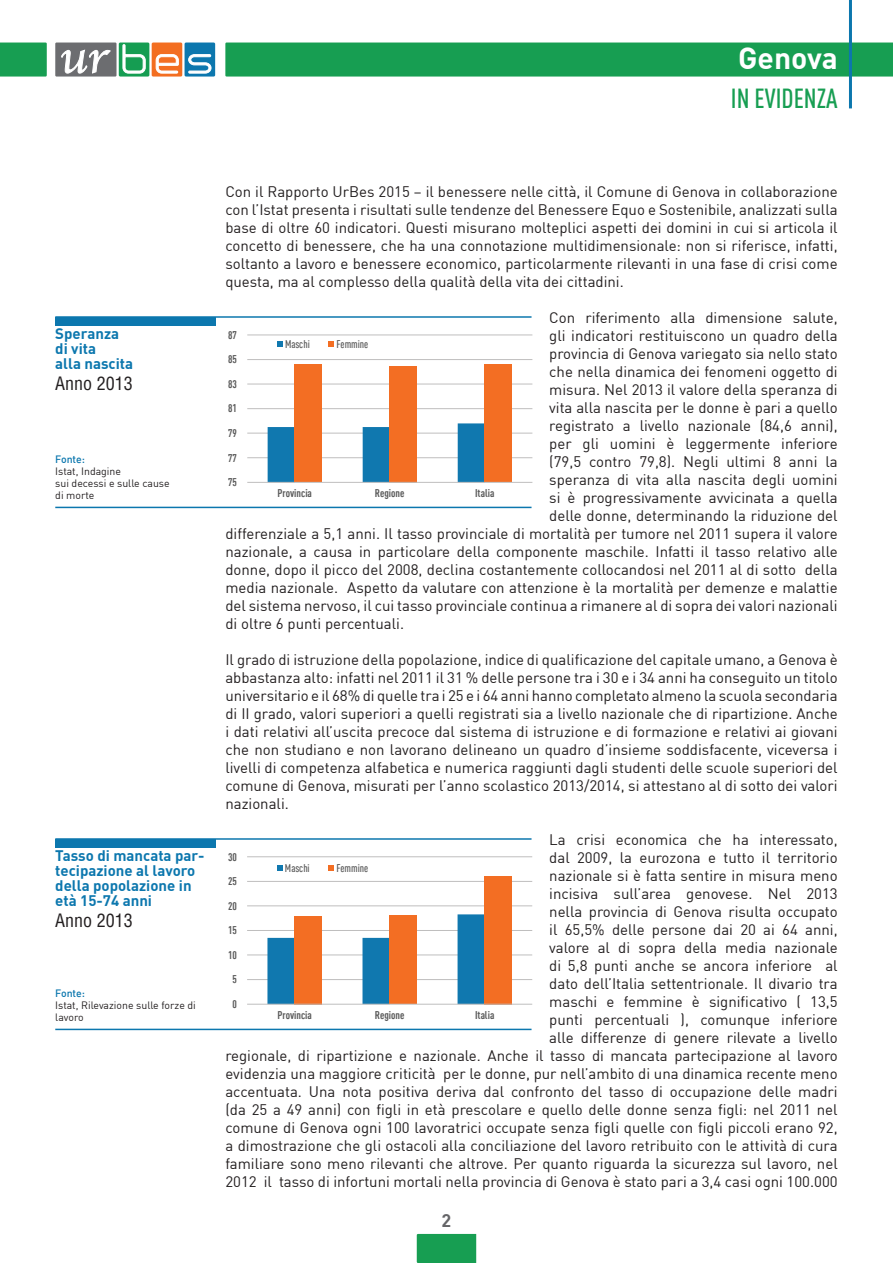
<style>
.page{position:relative;width:893px;height:1263px;background:#fff}
.page>*{position:absolute;margin:0;border:0;box-sizing:border-box;transform-origin:0 0}
.t1{font:700 30px "DIN";color:#fff}
.t2{font:500 27px "DIN Cond";color:#179e52}
.t3{font:condensed 18px "Helvetica LT Std";color:#231f20}
.t4{font:700 18px "DIN";color:#656568}
.t5{font:15px/18px "DIN";color:#231f20;text-align:justify}
.t6{font:700 15px/15px "DIN";color:#0c77ae}
.t7{font:700 10.95px "DIN Cond";color:#595959}
.t8{font:500 10.95px "DIN Cond";color:#595959}
.t9{font:10.5px/12px "DIN";color:#231f20}
.t10{font:500 10.5px "DIN";color:#0c77ae}
</style>
<div class="page">
<div style="left:55px;top:43px;width:62px;height:34px;background:#6c6d70"></div>
<div style="left:119px;top:43px;width:30px;height:34px;background:#159d52;border-radius:2px"></div>
<div style="left:152px;top:43px;width:30px;height:34px;background:#f36e21;border-radius:2px"></div>
<div style="left:185px;top:43px;width:30px;height:34px;background:#0c77ae;border-radius:2px"></div>
<svg style="left:123px;top:44px;width:23px;height:30px"></svg>
<svg style="left:156px;top:54px;width:23px;height:20px"></svg>
<svg style="left:188px;top:54px;width:23px;height:20px"></svg>
<svg style="left:61px;top:49px;width:50px;height:24px"></svg>
<div style="left:225px;top:43px;width:668px;height:34px;background:#179e52"></div>
<div style="left:0;top:43px;width:47px;height:34px;background:#179e52"></div>
<div style="left:417px;top:1234px;width:59px;height:29px;background:#179e52"></div>
<hr style="left:849px;top:0;width:3px;height:108px;background:#0c77ae">
<hr style="left:55px;top:507px;width:476px;height:1px;background:#0c77ae">
<hr style="left:55px;top:316px;width:476px;height:2px;background:#0c77ae">
<div style="left:55px;top:317px;width:160px;height:8px;background:#0c77ae"></div>
<hr style="left:247px;top:457px;width:285px;height:1px;background:#bfbebe">
<hr style="left:247px;top:433px;width:285px;height:1px;background:#bfbebe">
<hr style="left:247px;top:408px;width:285px;height:1px;background:#bfbebe">
<hr style="left:247px;top:383px;width:285px;height:1px;background:#bfbebe">
<hr style="left:247px;top:359px;width:285px;height:1px;background:#bfbebe">
<hr style="left:247px;top:334px;width:285px;height:1px;background:#bfbebe">
<svg style="left:268px;top:423px;width:217px;height:59px"></svg>
<div style="left:295px;top:364px;width:27px;height:118px;background:#f36e23"></div>
<div style="left:390px;top:366px;width:27px;height:116px;background:#f36e23"></div>
<div style="left:485px;top:364px;width:27px;height:118px;background:#f36e23"></div>
<hr style="left:247px;top:482px;width:285px;height:1px;background:#bfbebe">
<svg style="left:277px;top:341px;width:6px;height:6px"></svg>
<svg style="left:328px;top:341px;width:6px;height:6px"></svg>
<hr style="left:55px;top:1029px;width:476px;height:1px;background:#0c77ae">
<hr style="left:55px;top:838px;width:476px;height:2px;background:#0c77ae">
<div style="left:55px;top:839px;width:160px;height:8px;background:#0c77ae"></div>
<hr style="left:247px;top:979px;width:285px;height:1px;background:#bfbebe">
<hr style="left:247px;top:954px;width:285px;height:1px;background:#bfbebe">
<hr style="left:247px;top:930px;width:285px;height:1px;background:#bfbebe">
<hr style="left:247px;top:905px;width:285px;height:1px;background:#bfbebe">
<hr style="left:247px;top:881px;width:285px;height:1px;background:#bfbebe">
<hr style="left:247px;top:856px;width:285px;height:1px;background:#bfbebe">
<svg style="left:267px;top:914px;width:218px;height:90px"></svg>
<div style="left:295px;top:916px;width:27px;height:88px;background:#f36e23"></div>
<div style="left:390px;top:915px;width:27px;height:89px;background:#f36e23"></div>
<div style="left:485px;top:876px;width:27px;height:128px;background:#f36e23"></div>
<hr style="left:247px;top:1004px;width:285px;height:1px;background:#bfbebe">
<svg style="left:277px;top:865px;width:6px;height:6px"></svg>
<svg style="left:328px;top:865px;width:6px;height:6px"></svg>
<h1 class="t1" style="left:738px;top:38px;width:101px">Genova</h1>
<h2 class="t2" style="left:731px;top:82px;width:108px">IN EVIDENZA</h2>
<p class="t5" style="left:225px;top:182px;width:614px">Con il Rapporto UrBes 2015 – il benessere nelle città, il Comune di Genova in collaborazione con l’Istat presenta i risultati sulle tendenze del Benessere Equo e Sostenibile, analizzati sulla base di oltre 60 indicatori. Questi misurano molteplici aspetti dei domini in cui si articola il concetto di benessere, che ha una connotazione multidimensionale: non si riferisce, infatti, soltanto a lavoro e benessere economico, particolarmente rilevanti in una fase di crisi come questa, ma al complesso della qualità della vita dei cittadini.</p>
<p class="t5" style="left:549px;top:308px;width:290px">Con riferimento alla dimensione salute,</p>
<p class="t5" style="left:549px;top:326px;width:290px">gli indicatori restituiscono un quadro della</p>
<p class="t5" style="left:549px;top:344px;width:290px">provincia di Genova variegato sia nello stato</p>
<p class="t5" style="left:549px;top:362px;width:290px">che nella dinamica dei fenomeni oggetto di</p>
<p class="t5" style="left:549px;top:380px;width:290px">misura. Nel 2013 il valore della speranza di</p>
<p class="t5" style="left:549px;top:398px;width:290px">vita alla nascita per le donne è pari a quello</p>
<p class="t5" style="left:549px;top:416px;width:290px">registrato a livello nazionale (84,6 anni),</p>
<p class="t5" style="left:549px;top:434px;width:290px">per gli uomini è leggermente inferiore</p>
<p class="t5" style="left:549px;top:452px;width:290px">(79,5 contro 79,8). Negli ultimi 8 anni la</p>
<p class="t5" style="left:549px;top:470px;width:290px">speranza di vita alla nascita degli uomini</p>
<p class="t5" style="left:549px;top:488px;width:290px">si è progressivamente avvicinata a quella</p>
<p class="t5" style="left:549px;top:506px;width:290px">delle donne, determinando la riduzione del</p>
<p class="t5" style="left:225px;top:524px;width:614px">differenziale a 5,1 anni. Il tasso provinciale di mortalità per tumore nel 2011 supera il valore</p>
<p class="t5" style="left:225px;top:542px;width:614px">nazionale, a causa in particolare della componente maschile. Infatti il tasso relativo alle</p>
<p class="t5" style="left:225px;top:560px;width:614px">donne, dopo il picco del 2008, declina costantemente collocandosi nel 2011 al di sotto della</p>
<p class="t5" style="left:225px;top:578px;width:614px">media nazionale. Aspetto da valutare con attenzione è la mortalità per demenze e malattie</p>
<p class="t5" style="left:225px;top:596px;width:614px">del sistema nervoso, il cui tasso provinciale continua a rimanere al di sopra dei valori nazionali</p>
<p class="t5" style="left:225px;top:614px;width:180px">di oltre 6 punti percentuali.</p>
<p class="t5" style="left:225px;top:650px;width:614px">Il grado di istruzione della popolazione, indice di qualificazione del capitale umano, a Genova è abbastanza alto: infatti nel 2011 il 31 % delle persone tra i 30 e i 34 anni ha conseguito un titolo universitario e il 68% di quelle tra i 25 e i 64 anni hanno completato almeno la scuola secondaria di II grado, valori superiori a quelli registrati sia a livello nazionale che di ripartizione. Anche i dati relativi all’uscita precoce dal sistema di istruzione e di formazione e relativi ai giovani che non studiano e non lavorano delineano un quadro d’insieme soddisfacente, viceversa i livelli di competenza alfabetica e numerica raggiunti dagli studenti delle scuole superiori del comune di Genova, misurati per l’anno scolastico 2013/2014, si attestano al di sotto dei valori nazionali.</p>
<p class="t5" style="left:225px;top:830px;width:614px;text-align:right">La crisi economica che ha interessato,<br>dal 2009, la eurozona e tutto il territorio<br>nazionale si è fatta sentire in misura meno<br>incisiva sull’area genovese. Nel 2013<br>nella provincia di Genova risulta occupato<br>il 65,5% delle persone dai 20 ai 64 anni,<br>valore al di sopra della media nazionale<br>di 5,8 punti anche se ancora inferiore al<br>dato dell’Italia settentrionale. Il divario tra<br>maschi e femmine è significativo ( 13,5<br>punti percentuali ), comunque inferiore<br>alle differenze di genere rilevate a livello<br>regionale, di ripartizione e nazionale. Anche il tasso di mancata partecipazione al lavoro evidenzia una maggiore criticità per le donne, pur nell’ambito di una dinamica recente meno accentuata. Una nota positiva deriva dal confronto del tasso di occupazione delle madri (da 25 a 49 anni) con figli in età prescolare e quello delle donne senza figli: nel 2011 nel comune di Genova ogni 100 lavoratrici occupate senza figli quelle con figli piccoli erano 92, a dimostrazione che gli ostacoli alla conciliazione del lavoro retribuito con le attività di cura familiare sono meno rilevanti che altrove. Per quanto riguarda la sicurezza sul lavoro, nel 2012 il tasso di infortuni mortali nella provincia di Genova è stato pari a 3,4 casi ogni 100.000</p>
<p class="t6" style="left:55px;top:325px;width:79px">Speranza di vita<br>alla nascita</p>
<p class="t3" style="left:55px;top:373px;width:79px">Anno 2013</p>
<p class="t7" style="left:228px;top:328px;width:10px">87</p>
<p class="t8" style="left:285px;top:337px;width:26px">Maschi</p>
<p class="t8" style="left:336px;top:337px;width:33px">Femmine</p>
<p class="t7" style="left:228px;top:353px;width:10px">85</p>
<p class="t7" style="left:228px;top:377px;width:10px">83</p>
<p class="t7" style="left:228px;top:402px;width:10px">81</p>
<p class="t7" style="left:228px;top:426px;width:10px">79</p>
<p class="t7" style="left:228px;top:451px;width:10px">77</p>
<p class="t10" style="left:55px;top:453px;width:31px">Fonte:</p>
<p class="t9" style="left:55px;top:465px;width:116px">Istat, Indagine<br>sui decessi e sulle cause di morte</p>
<p class="t7" style="left:228px;top:475px;width:10px">75</p>
<p class="t7" style="left:277px;top:487px;width:36px">Provincia</p>
<p class="t7" style="left:375px;top:487px;width:31px">Regione</p>
<p class="t7" style="left:475px;top:487px;width:21px">Italia</p>
<p class="t6" style="left:55px;top:847px;width:151px">Tasso di mancata par&shy;tecipazione al lavoro della popolazione in età 15-74 anni</p>
<p class="t3" style="left:55px;top:909px;width:79px">Anno 2013</p>
<p class="t7" style="left:228px;top:850px;width:10px">30</p>
<p class="t8" style="left:285px;top:861px;width:26px">Maschi</p>
<p class="t8" style="left:336px;top:861px;width:33px">Femmine</p>
<p class="t7" style="left:228px;top:875px;width:10px">25</p>
<p class="t7" style="left:228px;top:899px;width:10px">20</p>
<p class="t7" style="left:228px;top:924px;width:10px">15</p>
<p class="t7" style="left:228px;top:948px;width:10px">10</p>
<p class="t7" style="left:232px;top:973px;width:6px">5</p>
<p class="t10" style="left:55px;top:986px;width:31px">Fonte:</p>
<p class="t9" style="left:55px;top:999px;width:142px">Istat, Rilevazione sulle forze di lavoro</p>
<p class="t7" style="left:232px;top:997px;width:6px">0</p>
<p class="t7" style="left:277px;top:1009px;width:36px">Provincia</p>
<p class="t7" style="left:375px;top:1009px;width:31px">Regione</p>
<p class="t7" style="left:475px;top:1009px;width:21px">Italia</p>
<p class="t4" style="left:442px;top:1209px;width:11px">2</p>
</div>
